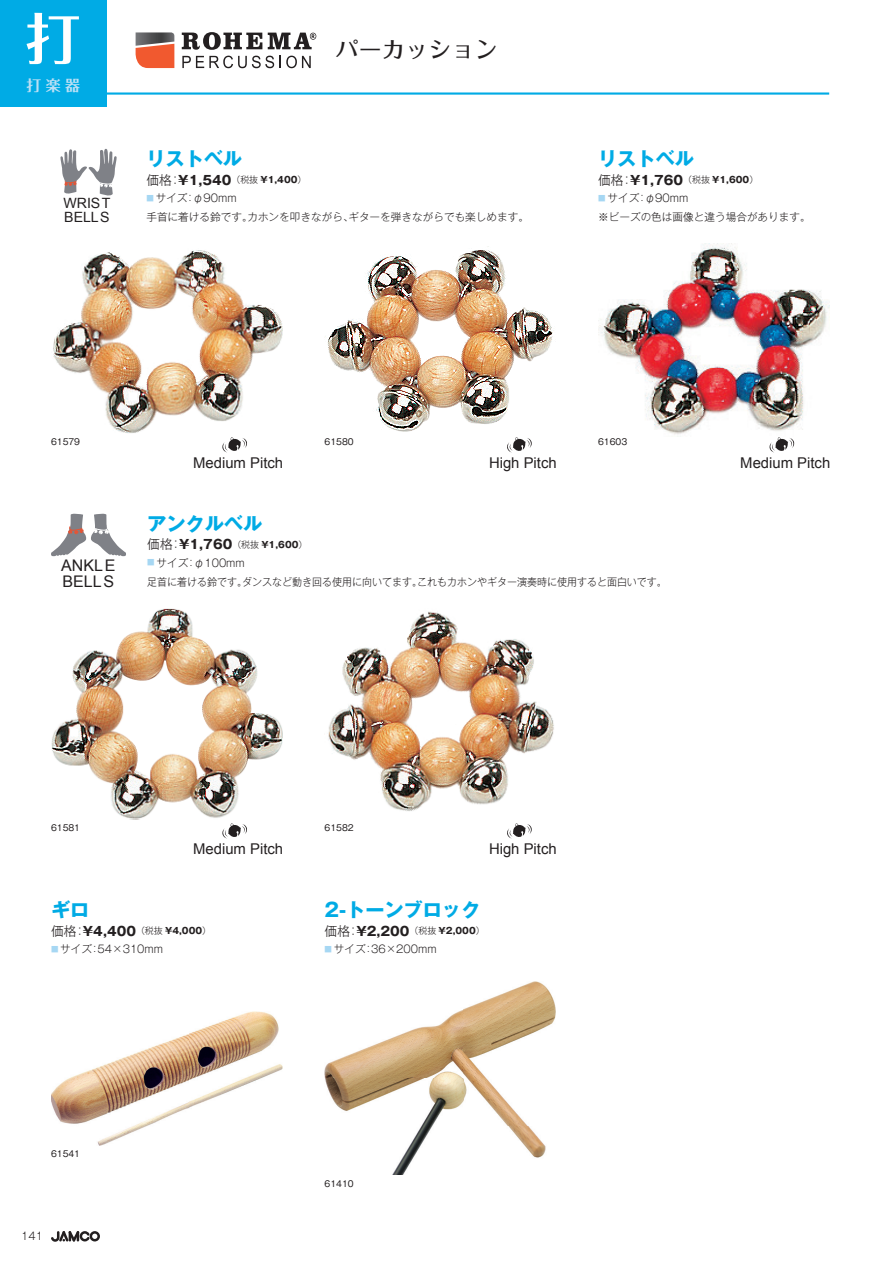
<style>
.page{position:relative;width:893px;height:1263px;background:#fff}
.page>*{position:absolute;margin:0;border:0;box-sizing:border-box;transform-origin:0 0}
.t1{font:700 55.35px "Folk Pro";color:#fff}
.t2{font:500 22.35px "Folk Pro";letter-spacing:.04em;color:#231f20}
.t3{font:700 19.2px "Gothic MB101 Pr 6 N";color:#00abe5}
.t4{font:16.05px/16px "Arial";color:#231f20}
.t5{font:14.85px "Arial";color:#231f20}
.t6{font:700 14.85px "Folk Pro";color:#bce0f5}
.t7{font:14.1px/14.1px "Arial";color:#231f20}
.t8{font:700 12.75px "Gothic MB101 Pr 6 N";color:#231f20}
.t9{font:300 10.65px/19.2px "Gothic MB101 Pr 6 N";color:#231f20}
.t10{font:8.55px "Gothic MB101 Pr 6 N";color:#231f20}
.s1{font-weight:300}
.s2{font-weight:300;font-size:9px}
.s3{font-size:9px}
.s4{font-size:7.5px;color:#a6d7f3}
</style>
<div class="page">
<hr style="left:106px;top:92px;width:723px;height:3px;background:#00abe5">
<div style="left:0;top:0;width:106px;height:106px;background:#00abe5"></div>
<svg style="left:280px;top:56px;width:31px;height:12px"></svg>
<svg style="left:268px;top:33px;width:48px;height:16px"></svg>
<svg style="left:182px;top:32px;width:80px;height:18px"></svg>
<svg style="left:182px;top:56px;width:92px;height:12px"></svg>
<svg style="left:136px;top:32px;width:38px;height:36px"></svg>
<img style="left:51px;top:608px;width:231px;height:211px">
<img style="left:328px;top:611px;width:226px;height:200px">
<img style="left:598px;top:243px;width:231px;height:192px">
<svg style="left:769px;top:437px;width:25px;height:15px"></svg>
<img style="left:325px;top:250px;width:229px;height:182px">
<svg style="left:507px;top:437px;width:25px;height:15px"></svg>
<svg style="left:507px;top:823px;width:25px;height:15px"></svg>
<img style="left:53px;top:250px;width:229px;height:183px">
<svg style="left:222px;top:437px;width:25px;height:15px"></svg>
<svg style="left:222px;top:823px;width:25px;height:15px"></svg>
<svg style="left:51px;top:514px;width:75px;height:42px"></svg>
<svg style="left:60px;top:149px;width:57px;height:47px"></svg>
<img style="left:325px;top:982px;width:231px;height:193px">
<img style="left:51px;top:1011px;width:231px;height:134px">
<svg style="left:51px;top:1231px;width:49px;height:11px"></svg>
<h1 class="t1" style="left:26px;top:-9px;width:57px">打</h1>
<h3 class="t6" style="left:26px;top:72px;width:55px">打楽器</h3>
<h3 class="t7" style="left:63px;top:196px;width:49px">WRIST<br>BELLS</h3>
<h2 class="t2" style="left:336px;top:31px;width:163px">パーカッション</h2>
<h3 class="t3" style="left:146px;top:142px;width:97px">リストベル</h3>
<p class="t8" style="left:146px;top:169px;width:162px"><span class="s1">価格：</span>¥1,540<span class="s2">（税抜</span> <span class="s3">¥1,400</span><span class="s2">）</span></p>
<p class="t9" style="left:146px;top:187px;width:384px"><span class="s4">■</span> サイズ：φ90mm<br>手首に着ける鈴です。カホンを叩きながら、ギターを弾きながらでも楽しめます。</p>
<h3 class="t3" style="left:598px;top:142px;width:97px">リストベル</h3>
<p class="t8" style="left:598px;top:169px;width:162px"><span class="s1">価格：</span>¥1,760<span class="s2">（税抜</span> <span class="s3">¥1,600</span><span class="s2">）</span></p>
<p class="t9" style="left:598px;top:187px;width:214px"><span class="s4">■</span> サイズ：φ90mm<br>※ビーズの色は画像と違う場合があります。</p>
<p class="t10" style="left:51px;top:434px;width:31px">61579</p>
<h3 class="t4" style="left:61px;top:557px;width:56px">ANKLE<br>BELLS</h3>
<h3 class="t5" style="left:193px;top:453px;width:91px">Medium Pitch</h3>
<p class="t10" style="left:325px;top:434px;width:31px">61580</p>
<h3 class="t5" style="left:489px;top:453px;width:69px">High Pitch</h3>
<p class="t10" style="left:598px;top:434px;width:31px">61603</p>
<h3 class="t3" style="left:147px;top:507px;width:116px">アンクルベル</h3>
<p class="t8" style="left:147px;top:534px;width:162px"><span class="s1">価格：</span>¥1,760<span class="s2">（税抜</span> <span class="s3">¥1,600</span><span class="s2">）</span></p>
<p class="t9" style="left:147px;top:552px;width:521px"><span class="s4">■</span> サイズ：φ100mm<br>足首に着ける鈴です。ダンスなど動き回る使用に向いてます。これもカホンやギター演奏時に使用すると面白いです。</p>
<h3 class="t5" style="left:740px;top:453px;width:91px">Medium Pitch</h3>
<p class="t10" style="left:51px;top:820px;width:31px">61581</p>
<p class="t10" style="left:325px;top:820px;width:31px">61582</p>
<h3 class="t5" style="left:193px;top:839px;width:91px">Medium Pitch</h3>
<h3 class="t5" style="left:489px;top:839px;width:69px">High Pitch</h3>
<h3 class="t3" style="left:51px;top:893px;width:40px">ギロ</h3>
<p class="t8" style="left:51px;top:920px;width:162px"><span class="s1">価格：</span>¥4,400<span class="s2">（税抜</span> <span class="s3">¥4,000</span><span class="s2">）</span></p>
<p class="t9" style="left:51px;top:938px;width:114px"><span class="s4">■</span> サイズ：54×310mm</p>
<h3 class="t3" style="left:325px;top:893px;width:157px">2-トーンブロック</h3>
<p class="t8" style="left:325px;top:920px;width:162px"><span class="s1">価格：</span>¥2,200<span class="s2">（税抜</span> <span class="s3">¥2,000</span><span class="s2">）</span></p>
<p class="t9" style="left:325px;top:938px;width:114px"><span class="s4">■</span> サイズ：36×200mm</p>
<p class="t10" style="left:51px;top:1146px;width:31px">61541</p>
<p class="t9" style="left:21px;top:1226px;width:23px">141</p>
<p class="t10" style="left:325px;top:1176px;width:31px">61410</p>
</div>
